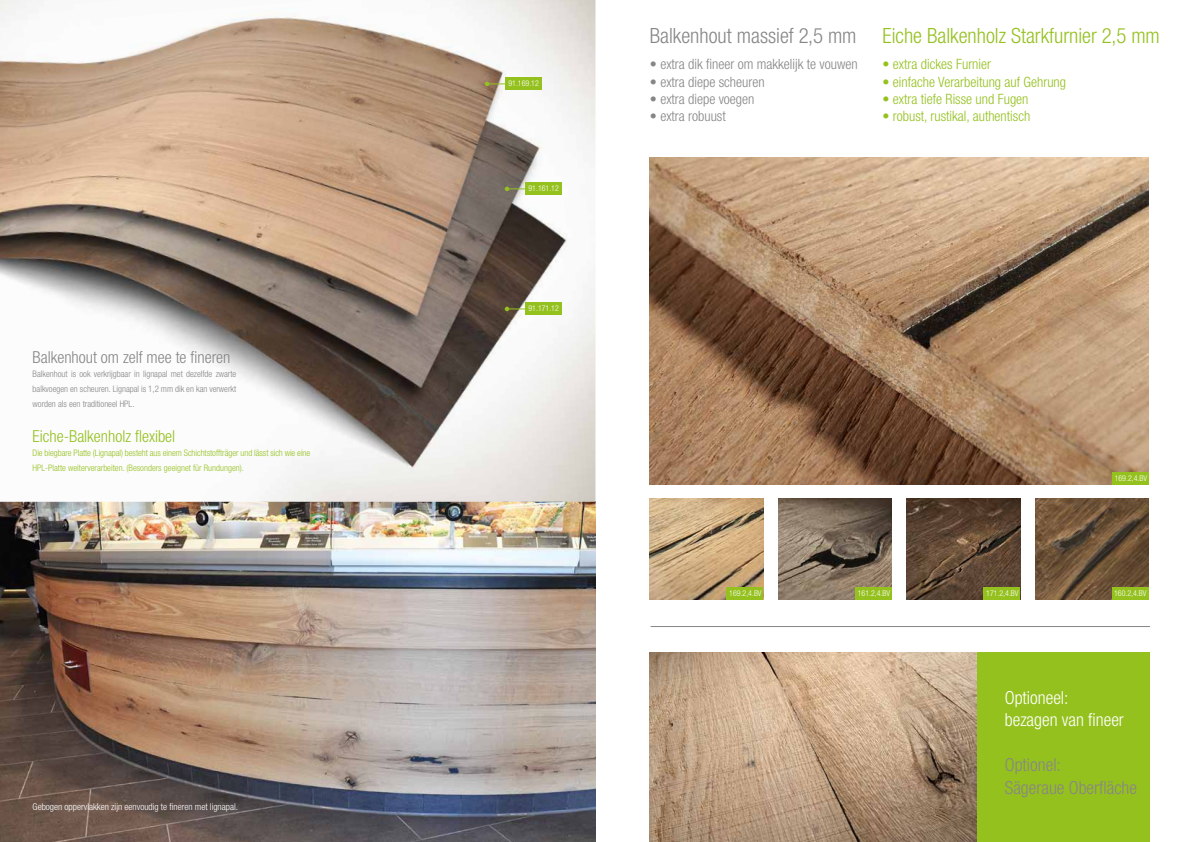
<style>
.page{position:relative;width:1191px;height:842px;background:#fff}
.page>*{position:absolute;margin:0;border:0;box-sizing:border-box;transform-origin:0 0}
.t1{font:300 condensed 21px "Helvetica Neue LT Std";color:#95c11f}
.t2{font:300 condensed 21px "Helvetica Neue LT Std";color:#878686}
.t3{font:300 condensed 18px/22.5px "Helvetica Neue LT Std";color:#878686}
.t4{font:300 condensed 18px/22.5px "Helvetica Neue LT Std";color:#fff}
.t5{font:300 condensed 16.5px "Helvetica Neue LT Std";color:#878686}
.t6{font:300 condensed 16.5px "Helvetica Neue LT Std";color:#95c11f}
.t7{font:300 condensed 14.2px "Helvetica Neue LT Std";color:#95c11f}
.t8{font:300 condensed 14.2px "Helvetica Neue LT Std";color:#878686}
.t9{font:300 condensed 9.4px "Helvetica Neue LT Std";color:#fff}
.t10{font:300 condensed 9px/14.6px "Helvetica Neue LT Std";letter-spacing:-.005em;color:#95c11f}
.t11{font:300 condensed 9px/14.6px "Helvetica Neue LT Std";color:#878686;text-align:justify}
.t12{font:300 condensed 8px "Helvetica Neue LT Std";color:#fff}
</style>
<div class="page">
<div style="left:972px;top:653px;width:177px;height:189px;background:#95c11f"></div>
<img style="left:0;top:0;width:595px;height:842px">
<img style="left:650px;top:157px;width:498px;height:328px">
<img style="left:650px;top:653px;width:327px;height:189px">
<hr style="left:650px;top:626px;width:500px;height:1px;background:#878686">
<div style="left:505px;top:78px;width:37px;height:12px;background:#95c11f"></div>
<svg style="left:485px;top:82px;width:20px;height:4px"></svg>
<div style="left:525px;top:182px;width:37px;height:12px;background:#95c11f"></div>
<svg style="left:505px;top:187px;width:20px;height:4px"></svg>
<div style="left:525px;top:303px;width:37px;height:12px;background:#95c11f"></div>
<svg style="left:505px;top:307px;width:20px;height:4px"></svg>
<div style="left:1111px;top:473px;width:37px;height:12px;background:#95c11f"></div>
<img style="left:1035px;top:499px;width:113px;height:101px">
<img style="left:906px;top:499px;width:114px;height:101px">
<img style="left:778px;top:499px;width:113px;height:101px">
<img style="left:650px;top:499px;width:113px;height:101px">
<div style="left:726px;top:587px;width:37px;height:13px;background:#95c11f"></div>
<div style="left:855px;top:587px;width:36px;height:13px;background:#95c11f"></div>
<div style="left:983px;top:587px;width:37px;height:13px;background:#95c11f"></div>
<div style="left:1111px;top:587px;width:37px;height:13px;background:#95c11f"></div>
<h3 class="t5" style="left:33px;top:347px;width:199px">Balkenhout om zelf mee te fineren</h3>
<p class="t11" style="left:33px;top:367px;width:205px">Balkenhout is ook verkrijgbaar in lignapal met dezelfde zwarte balkvoegen en scheuren. Lignapal is 1,2 mm dik en kan verwerkt worden als een traditioneel HPL.</p>
<h3 class="t6" style="left:33px;top:426px;width:144px">Eiche-Balkenholz flexibel</h3>
<p class="t10" style="left:33px;top:445px;width:279px">Die biegbare Platte (Lignapal) besteht aus einem Schichtstoffträger und lässt sich wie eine<br>HPL-Platte weiterverarbeiten. (Besonders geeignet für Rundungen).</p>
<p class="t9" style="left:33px;top:801px;width:207px">Gebogen oppervlakken zijn eenvoudig te fineren met lignapal.</p>
<p class="t12" style="left:508px;top:79px;width:32px">91.169.12</p>
<p class="t12" style="left:528px;top:183px;width:32px">91.161.12</p>
<p class="t12" style="left:528px;top:304px;width:32px">91.171.12</p>
<h1 class="t2" style="left:650px;top:23px;width:208px">Balkenhout massief 2,5 mm</h1>
<h3 class="t8" style="left:650px;top:56px;width:209px">• extra dik fineer om makkelijk te vouwen</h3>
<h3 class="t8" style="left:650px;top:73px;width:116px">• extra diepe scheuren</h3>
<h3 class="t8" style="left:650px;top:91px;width:106px">• extra diepe voegen</h3>
<h3 class="t8" style="left:650px;top:108px;width:77px">• extra robuust</h3>
<h1 class="t1" style="left:882px;top:23px;width:279px">Eiche Balkenholz Starkfurnier 2,5 mm</h1>
<h3 class="t7" style="left:882px;top:56px;width:110px">• extra dickes Furnier</h3>
<h3 class="t7" style="left:882px;top:73px;width:185px">• einfache Verarbeitung auf Gehrung</h3>
<h3 class="t7" style="left:882px;top:91px;width:147px">• extra tiefe Risse und Fugen</h3>
<h3 class="t7" style="left:882px;top:108px;width:149px">• robust, rustikal, authentisch</h3>
<p class="t12" style="left:1114px;top:474px;width:34px">169.2,4.BV</p>
<p class="t12" style="left:729px;top:588px;width:34px">169.2,4.BV</p>
<p class="t12" style="left:857px;top:588px;width:34px">161.2,4.BV</p>
<p class="t12" style="left:986px;top:589px;width:34px">171.2,4.BV</p>
<p class="t12" style="left:1114px;top:588px;width:34px">160.2,4.BV</p>
<h2 class="t4" style="left:1004px;top:686px;width:121px">Optioneel: bezagen van fineer</h2>
<h2 class="t3" style="left:1004px;top:753px;width:134px">Optionel:<br>Sägeraue Oberfläche</h2>
</div>
